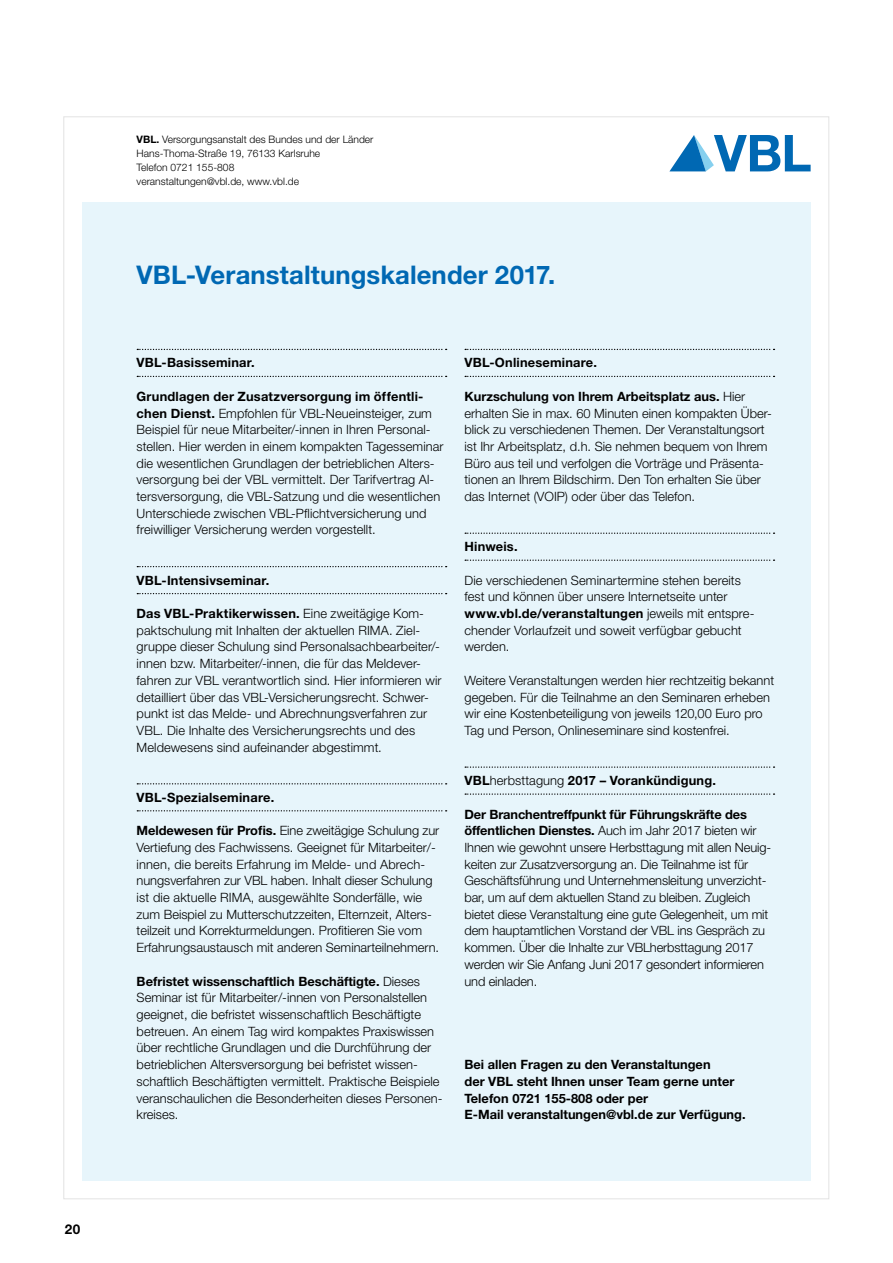
<style>
.page{position:relative;width:893px;height:1263px;background:#fff}
.page>*{position:absolute;margin:0;border:0;box-sizing:border-box;transform-origin:0 0}
.t1{font:700 25.65px "Helvetica Neue LT Pro";letter-spacing:.005em;color:#0068b3}
.t2{font:700 13.5px "Helvetica Neue LT Pro";color:#000}
.t3{font:300 12.9px/16.6px "Helvetica Neue LT Pro";color:#000}
.t4{font:700 12.9px/16.6px "Helvetica Neue LT Pro";color:#000}
.t5{font:300 10.35px/14.1px "Helvetica Neue LT Pro";color:#000}
.s1{font-weight:700}
.s2{font-weight:300}
</style>
<div class="page">
<svg style="left:669px;top:135px;width:142px;height:36px"></svg>
<div style="left:82px;top:202px;width:729px;height:978px;background:#e7f5fb"></div>
<svg style="left:137px;top:376px;width:310px;height:1px"></svg>
<svg style="left:137px;top:593px;width:310px;height:1px"></svg>
<svg style="left:137px;top:810px;width:310px;height:1px"></svg>
<svg style="left:137px;top:349px;width:310px;height:1px"></svg>
<svg style="left:137px;top:566px;width:310px;height:1px"></svg>
<svg style="left:137px;top:783px;width:310px;height:1px"></svg>
<svg style="left:465px;top:376px;width:309px;height:1px"></svg>
<svg style="left:465px;top:559px;width:309px;height:2px"></svg>
<svg style="left:465px;top:793px;width:309px;height:2px"></svg>
<svg style="left:465px;top:349px;width:309px;height:1px"></svg>
<svg style="left:465px;top:533px;width:309px;height:1px"></svg>
<svg style="left:465px;top:766px;width:309px;height:2px"></svg>
<p class="t2" style="left:65px;top:1220px;width:17px">20</p>
<p class="t5" style="left:137px;top:132px;width:238px"><span class="s1">VBL.</span> Versorgungsanstalt des Bundes und der Länder Hans-Thoma-Straße 19, 76133 Karlsruhe<br>Telefon 0721 155-808<br>veranstaltungen@vbl.de, www.vbl.de</p>
<h1 class="t1" style="left:137px;top:258px;width:420px">VBL-Veranstaltungskalender 2017.</h1>
<p class="t4" style="left:137px;top:354px;width:120px">VBL-Basisseminar.</p>
<p class="t3" style="left:137px;top:388px;width:308px"><span class="s1">Grundlagen der Zusatzversorgung im öffentli&shy;chen Dienst.</span> Empfohlen für VBL-Neueinsteiger, zum Beispiel für neue Mitarbeiter/-innen in Ihren Personal&shy;stellen. Hier werden in einem kompakten Tagesseminar die wesentlichen Grundlagen der betrieblichen Alters&shy;versorgung bei der VBL vermittelt. Der Tarifvertrag Al&shy;tersversorgung, die VBL-Satzung und die wesentlichen Unterschiede zwischen VBL-Pflichtversicherung und freiwilliger Versicherung werden vorgestellt.</p>
<p class="t4" style="left:137px;top:571px;width:134px">VBL-Intensivseminar.</p>
<p class="t3" style="left:137px;top:605px;width:306px"><span class="s1">Das VBL-Praktikerwissen.</span> Eine zweitägige Kom&shy;paktschulung mit Inhalten der aktuellen RIMA. Ziel&shy;gruppe dieser Schulung sind Personalsachbearbeiter/- innen bzw. Mitarbeiter/-innen, die für das Meldever&shy;fahren zur VBL verantwortlich sind. Hier informieren wir detailliert über das VBL-Versicherungsrecht. Schwer&shy;punkt ist das Melde- und Abrechnungsverfahren zur VBL. Die Inhalte des Versicherungsrechts und des Meldewesens sind aufeinander abgestimmt.</p>
<p class="t4" style="left:137px;top:788px;width:139px">VBL-Spezialseminare.</p>
<p class="t3" style="left:137px;top:822px;width:304px"><span class="s1">Meldewesen für Profis.</span> Eine zweitägige Schulung zur Vertiefung des Fachwissens. Geeignet für Mitarbeiter/- innen, die bereits Erfahrung im Melde- und Abrech&shy;nungsverfahren zur VBL haben. Inhalt dieser Schulung ist die aktuelle RIMA, ausgewählte Sonderfälle, wie zum Beispiel zu Mutterschutzzeiten, Elternzeit, Alters&shy;teilzeit und Korrekturmeldungen. Profitieren Sie vom Erfahrungsaustausch mit anderen Seminarteilnehmern.</p>
<p class="t3" style="left:137px;top:972px;width:307px"><span class="s1">Befristet wissenschaftlich Beschäftigte.</span> Dieses Seminar ist für Mitarbeiter/-innen von Personalstellen geeignet, die befristet wissenschaftlich Beschäftigte betreuen. An einem Tag wird kompaktes Praxiswissen über rechtliche Grundlagen und die Durchführung der betrieblichen Altersversorgung bei befristet wissen&shy;schaftlich Beschäftigten vermittelt. Praktische Beispiele veranschaulichen die Besonderheiten dieses Personen&shy;kreises.</p>
<p class="t4" style="left:464px;top:354px;width:134px">VBL-Onlineseminare.</p>
<p class="t3" style="left:464px;top:388px;width:309px"><span class="s1">Kurzschulung von Ihrem Arbeitsplatz aus.</span> Hier erhalten Sie in max. 60 Minuten einen kompakten Über&shy;blick zu verschiedenen Themen. Der Veranstaltungsort ist Ihr Arbeitsplatz, d.h. Sie nehmen bequem von Ihrem Büro aus teil und verfolgen die Vorträge und Präsenta&shy;tionen an Ihrem Bildschirm. Den Ton erhalten Sie über das Internet (VOIP) oder über das Telefon.</p>
<p class="t4" style="left:464px;top:538px;width:55px">Hinweis.</p>
<p class="t3" style="left:464px;top:571px;width:291px">Die verschiedenen Seminartermine stehen bereits fest und können über unsere Internetseite unter <span class="s1">www.vbl.de/veranstaltungen</span> jeweils mit entspre&shy;chender Vorlaufzeit und soweit verfügbar gebucht werden.</p>
<p class="t3" style="left:464px;top:672px;width:311px">Weitere Veranstaltungen werden hier rechtzeitig bekannt gegeben. Für die Teilnahme an den Seminaren erheben wir eine Kostenbeteiligung von jeweils 120,00 Euro pro Tag und Person, Onlineseminare sind kostenfrei.</p>
<p class="t4" style="left:464px;top:772px;width:253px">VBL<span class="s2">herbsttagung</span> 2017 – Vorankündigung.</p>
<p class="t3" style="left:464px;top:805px;width:308px"><span class="s1">Der Branchentreffpunkt für Führungskräfte des öffentlichen Dienstes.</span> Auch im Jahr 2017 bieten wir Ihnen wie gewohnt unsere Herbsttagung mit allen Neuig&shy;keiten zur Zusatzversorgung an. Die Teilnahme ist für Geschäftsführung und Unternehmensleitung unverzicht&shy;bar, um auf dem aktuellen Stand zu bleiben. Zugleich bietet diese Veranstaltung eine gute Gelegenheit, um mit dem hauptamtlichen Vorstand der VBL ins Gespräch zu kommen. Über die Inhalte zur VBLherbsttagung 2017 werden wir Sie Anfang Juni 2017 gesondert informieren und einladen.</p>
<p class="t4" style="left:464px;top:1056px;width:283px">Bei allen Fragen zu den Veranstaltungen<br>der VBL steht Ihnen unser Team gerne unter Telefon 0721 155-808 oder per<br>E-Mail veranstaltungen@vbl.de zur Verfügung.</p>
</div>
